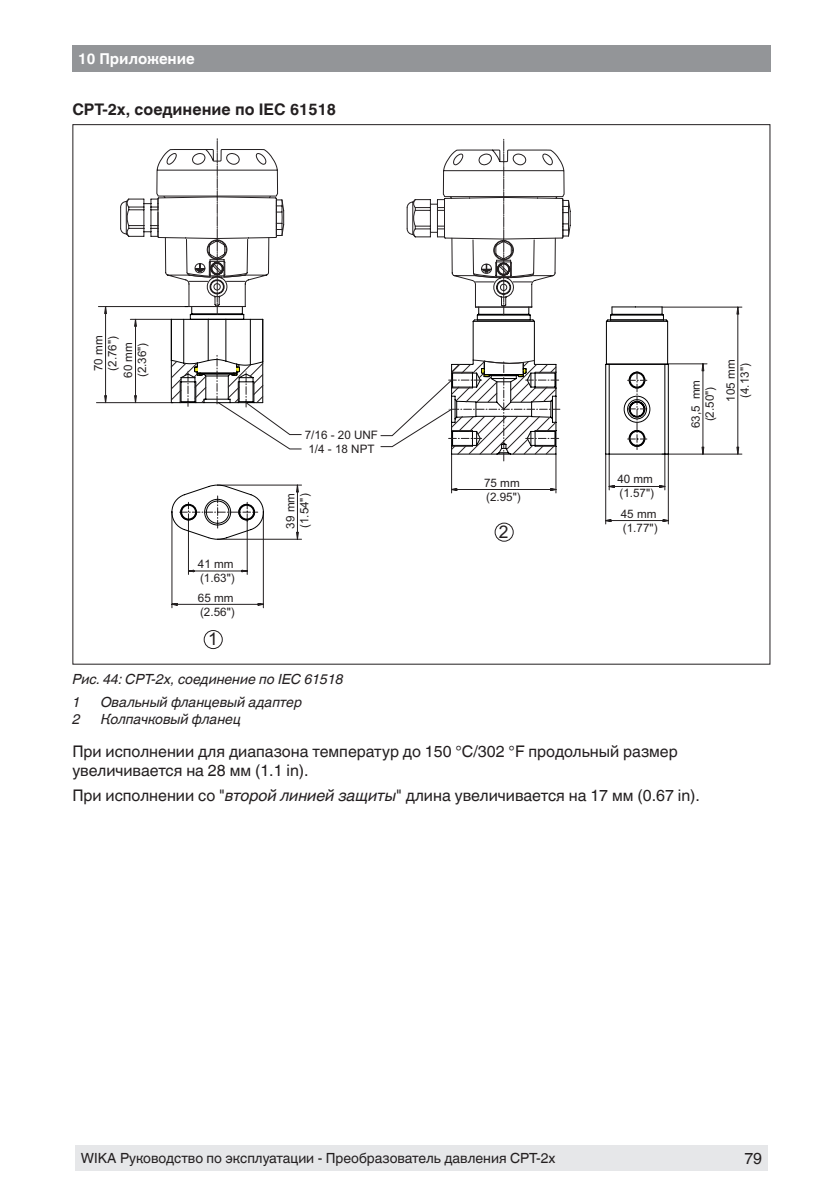
<style>
.page{position:relative;width:840px;height:1191px;background:#fff}
.page>*{position:absolute;margin:0;border:0;box-sizing:border-box;transform-origin:0 0}
.bild{font:17.4px "Arial";color:#231f20}
.absatz{font:16px/19.2px "Helvetica Linotype";color:#231f20}
.Bildtitel{font:700 16px "Helvetica Linotype";color:#231f20}
.K1right_Wika{font:700 15px "Helvetica Linotype";color:#fff}
.Fuss_F{font:14px "Helvetica Linotype";color:#231f20}
.Bildunterschrift{font:italic 14px "Helvetica Linotype";color:#231f20}
.legende{font:italic 14px "Helvetica Linotype";color:#231f20}
.legende_last{font:italic 14px "Helvetica Linotype";color:#231f20}
.bild-2{font:11.6px/14px "Arial";color:#231f20}
.s1{font-style:italic}
</style>
<div class="page">
<div style="left:721px;top:1145px;width:46px;height:26px;background:#e6e7e9"></div>
<div style="left:72px;top:45px;width:698px;height:27px;background:#939598"></div>
<div style="left:75px;top:1145px;width:646px;height:26px;background:#e6e7e9"></div>
<div style="left:204px;top:630px;width:18px;height:19px;border:1px solid #231f20;border-radius:50%"></div>
<svg style="left:104px;top:138px;width:638px;height:470px"></svg>
<p class="K1right_Wika" style="left:78px;top:50px;width:118px">10 Приложение</p>
<p class="Bildtitel" style="left:72px;top:100px;width:265px">CPT-2x, соединение по IEC 61518</p>
<p class="bild-2" style="left:91px;top:371px;width:37px;rotate:-90deg">70 mm (2.76")</p>
<p class="bild-2" style="left:121px;top:378px;width:37px;rotate:-90deg">60 mm (2.36")</p>
<p class="bild-2" style="left:198px;top:557px;width:38px">41 mm (1.63")</p>
<p class="bild-2" style="left:198px;top:590px;width:38px">65 mm (2.56")</p>
<p class="bild" style="left:208px;top:627px;width:11px">1</p>
<p class="bild-2" style="left:304px;top:428px;width:75px;text-align:center">7/16 - 20 UNF<br>1/4 - 18 NPT</p>
<p class="bild-2" style="left:283px;top:528px;width:37px;rotate:-90deg">39 mm (1.54")</p>
<p class="bild-2" style="left:484px;top:476px;width:38px">75 mm (2.95")</p>
<p class="bild" style="left:498px;top:519px;width:11px">2</p>
<p class="bild-2" style="left:617px;top:472px;width:38px">40 mm (1.57")</p>
<p class="bild-2" style="left:620px;top:507px;width:38px">45 mm (1.77")</p>
<p class="bild-2" style="left:688px;top:428px;width:50px;text-align:center;rotate:-90deg">63,5 mm (2.50")</p>
<p class="bild-2" style="left:723px;top:402px;width:44px;text-align:center;rotate:-90deg">105 mm (4.13")</p>
<p class="Bildunterschrift" style="left:72px;top:671px;width:272px">Рис. 44: CPT-2x, соединение по IEC 61518</p>
<p class="legende" style="left:72px;top:694px;width:9px">1</p>
<p class="legende" style="left:101px;top:694px;width:202px">Овальный фланцевый адаптер</p>
<p class="legende_last" style="left:72px;top:710px;width:9px">2</p>
<p class="legende_last" style="left:101px;top:710px;width:141px">Колпачковый фланец</p>
<p class="absatz" style="left:72px;top:742px;width:606px">При исполнении для диапазона температур до 150 °C/302 °F продольный размер увеличивается на 28 мм (1.1 in).</p>
<p class="absatz" style="left:72px;top:786px;width:628px">При исполнении со "<span class="s1">второй линией защиты</span>" длина увеличивается на 17 мм (0.67 in).</p>
<p class="Fuss_F" style="left:81px;top:1150px;width:476px">WIKA Руководство по эксплуатации - Преобразователь давления CPT-2x</p>
<p class="absatz" style="left:744px;top:1149px;width:19px">79</p>
</div>
